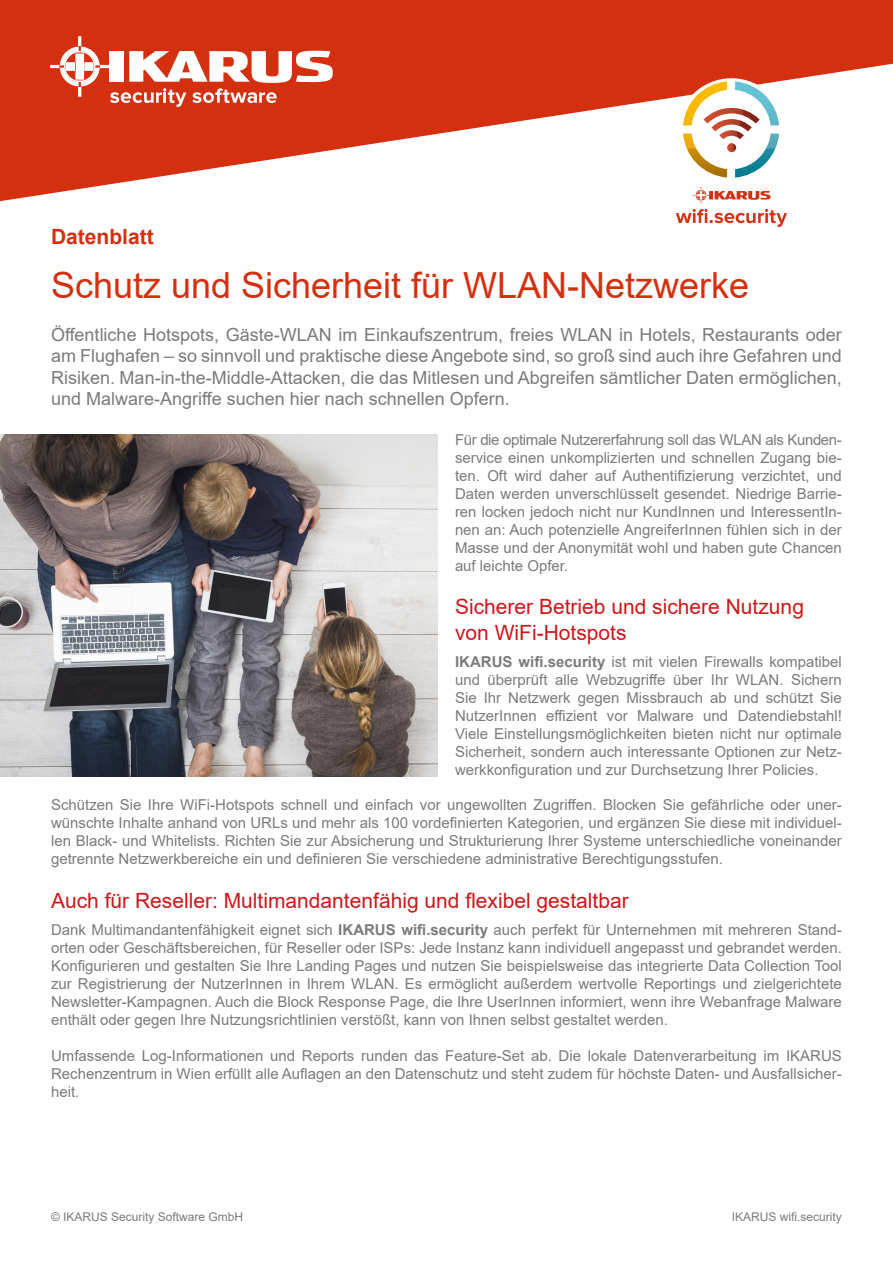
<style>
.page{position:relative;width:893px;height:1263px;background:#fff}
.page>*{position:absolute;margin:0;border:0;box-sizing:border-box;transform-origin:0 0}
.t1{font:36px "Arial";color:#d4300f}
.t2{font:21px/25.2px "Arial";color:#cd171a}
.t3{font:700 21px "Arial";color:#d4300f}
.t4{font:18px/21.6px "Arial";color:#7c7b7b;text-align:justify}
.t5{font:15px/18px "Arial";color:#7c7b7b;text-align:justify}
.t6{font:12px "Arial";color:#7c7b7b}
.s1{font-weight:700}
</style>
<div class="page">
<img style="left:0;top:434px;width:438px;height:342px">
<svg style="left:0;top:0;width:893px;height:209px;fill:#d4300f"></svg>
<div style="left:677px;top:78px;width:109px;height:109px;background:#fff;border-radius:50%"></div>
<svg style="left:683px;top:81px;width:96px;height:97px"></svg>
<svg style="left:676px;top:209px;width:111px;height:18px"></svg>
<svg style="left:693px;top:187px;width:77px;height:16px"></svg>
<svg style="left:51px;top:37px;width:282px;height:70px"></svg>
<h2 class="t3" style="left:51px;top:222px;width:104px">Datenblatt</h2>
<h1 class="t1" style="left:51px;top:261px;width:700px">Schutz und Sicherheit für WLAN-Netzwerke</h1>
<p class="t4" style="left:51px;top:323px;width:792px">Öffentliche Hotspots, Gäste-WLAN im Einkaufszentrum, freies WLAN in Hotels, Restaurants oder am Flughafen – so sinnvoll und praktische diese Angebote sind, so groß sind auch ihre Gefahren und Risiken. Man-in-the-Middle-Attacken, die das Mitlesen und Abgreifen sämtlicher Daten ermöglichen, und Malware-Angriffe suchen hier nach schnellen Opfern.</p>
<p class="t5" style="left:455px;top:431px;width:388px">Für die optimale Nutzererfahrung soll das WLAN als Kunden&shy;service einen unkomplizierten und schnellen Zugang bie&shy;ten. Oft wird daher auf Authentifizierung verzichtet, und Daten werden unverschlüsselt gesendet. Niedrige Barrie&shy;ren locken jedoch nicht nur KundInnen und InteressentIn&shy;nen an: Auch potenzielle AngreiferInnen fühlen sich in der Masse und der Anonymität wohl und haben gute Chancen auf leichte Opfer.</p>
<h2 class="t2" style="left:455px;top:594px;width:350px">Sicherer Betrieb und sichere Nutzung von WiFi-Hotspots</h2>
<p class="t5" style="left:455px;top:652px;width:388px"><span class="s1">IKARUS wifi.security</span> ist mit vielen Firewalls kompatibel und überprüft alle Webzugriffe über Ihr WLAN. Sichern Sie Ihr Netzwerk gegen Missbrauch ab und schützt Sie NutzerInnen effizient vor Malware und Datendiebstahl!<br>Viele Einstellungsmöglichkeiten bieten nicht nur optimale Sicherheit, sondern auch interessante Optionen zur Netz&shy;werkkonfiguration und zur Durchsetzung Ihrer Policies.</p>
<p class="t5" style="left:51px;top:796px;width:792px">Schützen Sie Ihre WiFi-Hotspots schnell und einfach vor ungewollten Zugriffen. Blocken Sie gefährliche oder uner&shy;wünschte Inhalte anhand von URLs und mehr als 100 vordefinierten Kategorien, und ergänzen Sie diese mit individuel&shy;len Black- und Whitelists. Richten Sie zur Absicherung und Strukturierung Ihrer Systeme unterschiedliche voneinander getrennte Netzwerkbereiche ein und definieren Sie verschiedene administrative Berechtigungsstufen.</p>
<h2 class="t2" style="left:51px;top:887px;width:579px">Auch für Reseller: Multimandantenfähig und flexibel gestaltbar</h2>
<p class="t5" style="left:51px;top:920px;width:792px">Dank Multimandantenfähigkeit eignet sich <span class="s1">IKARUS wifi.security</span> auch perfekt für Unternehmen mit mehreren Stand&shy;orten oder Geschäftsbereichen, für Reseller oder ISPs: Jede Instanz kann individuell angepasst und gebrandet werden.<br>Konfigurieren und gestalten Sie Ihre Landing Pages und nutzen Sie beispielsweise das integrierte Data Collection Tool zur Registrierung der NutzerInnen in Ihrem WLAN. Es ermöglicht außerdem wertvolle Reportings und zielgerichtete Newsletter-Kampagnen. Auch die Block Response Page, die Ihre UserInnen informiert, wenn ihre Webanfrage Malware enthält oder gegen Ihre Nutzungsrichtlinien verstößt, kann von Ihnen selbst gestaltet werden.</p>
<p class="t5" style="left:51px;top:1046px;width:792px">Umfassende Log-Informationen und Reports runden das Feature-Set ab. Die lokale Datenverarbeitung im IKARUS Rechenzentrum in Wien erfüllt alle Auflagen an den Datenschutz und steht zudem für höchste Daten- und Ausfallsicher&shy;heit.</p>
<p class="t6" style="left:51px;top:1208px;width:194px">© IKARUS Security Software GmbH</p>
<p class="t6" style="left:732px;top:1208px;width:112px">IKARUS wifi.security</p>
</div>
